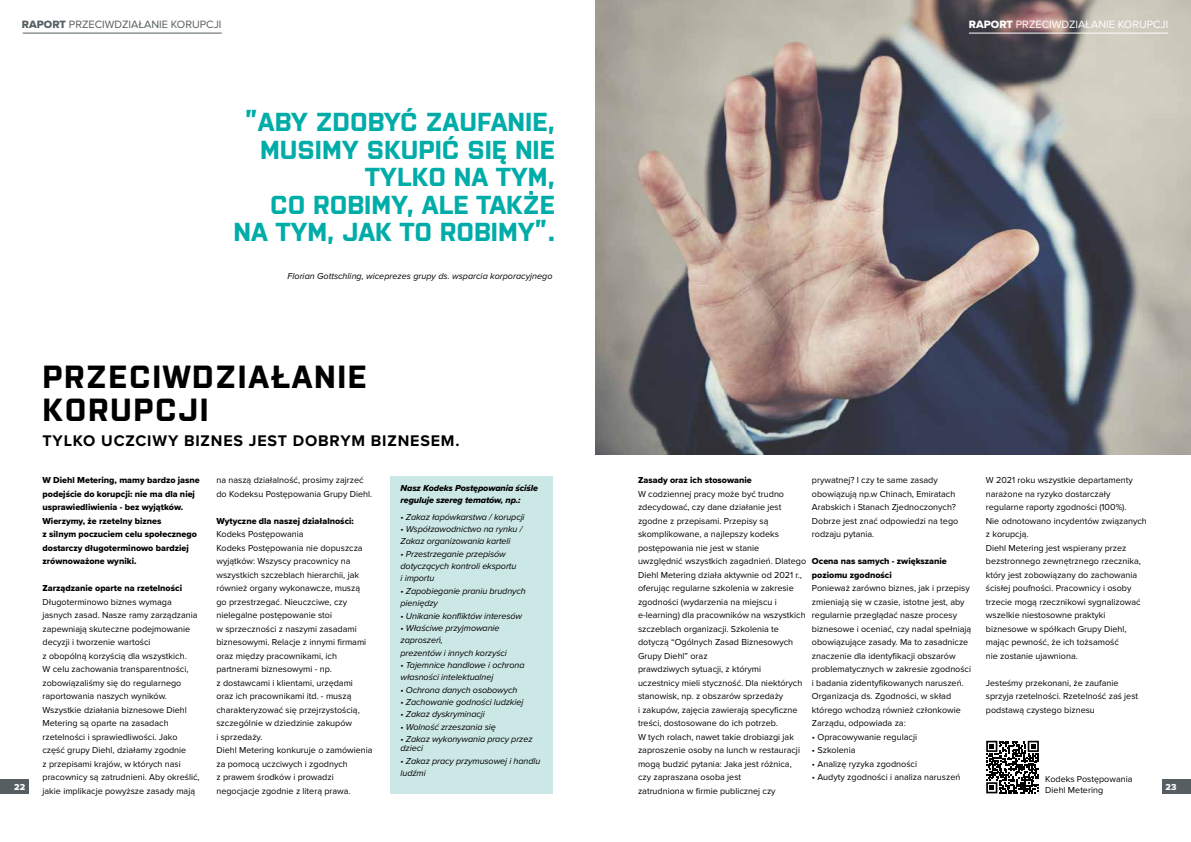
<style>
.page{position:relative;width:1191px;height:842px;background:#fff}
.page>*{position:absolute;margin:0;border:0;box-sizing:border-box;transform-origin:0 0}
.t1{font:700 32px/33.7px "Purista";letter-spacing:.05em;color:#000}
.t2{font:700 26px/27.5px "Purista";color:#00aca8;text-align:right}
.t3{font:700 16px "Proxima Nova";letter-spacing:.05em;color:#000}
.t4{font:11px "Proxima Nova";color:#565e61}
.t5{font:11px "Proxima Nova";color:#fff}
.t6{font:9px/13.5px "Proxima Nova";color:#000}
.t7{font:italic 9px/12.3px "Proxima Nova";letter-spacing:-.01em;color:#000}
.t8{font:9px/13.5px "Proxima Nova Extrabld";color:#000}
.t9{font:9px/12.3px "Proxima Nova Extrabld It";letter-spacing:-.01em;color:#000}
.t10{font:9px "Proxima Nova Extrabld";color:#fff}
.s1{font-family:"Proxima Nova Extrabld"}
</style>
<div class="page">
<div style="left:0;top:779px;width:28px;height:14px;background:#565e61"></div>
<div style="left:1162px;top:780px;width:29px;height:14px;background:#565e61"></div>
<img style="left:595px;top:0;width:596px;height:454px">
<div style="left:391px;top:476px;width:162px;height:318px;background:#cce8e6"></div>
<hr style="left:23px;top:33px;width:199px;height:1px;background:#565e61">
<hr style="left:969px;top:33px;width:199px;height:1px;background:#fff">
<svg style="left:986px;top:740px;width:53px;height:54px"></svg>
<svg style="left:986px;top:741px;width:52px;height:52px"></svg>
<p class="t4" style="left:22px;top:18px;width:201px"><span class="s1">RAPORT</span> PRZECIWDZIAŁANIE KORUPCJI</p>
<p class="t5" style="left:969px;top:18px;width:201px"><span class="s1">RAPORT</span> PRZECIWDZIAŁANIE KORUPCJI</p>
<h2 class="t2" style="left:233px;top:106px;width:323px">”ABY ZDOBYĆ ZAUFANIE,<br>MUSIMY SKUPIĆ SIĘ NIE<br>TYLKO NA TYM,<br>CO ROBIMY, ALE TAKŻE<br>NA TYM, JAK TO ROBIMY”.</h2>
<p class="t7" style="left:287px;top:270px;width:266px">Florian Gottschling, wiceprezes grupy ds. wsparcia korporacyjnego</p>
<p class="t10" style="left:14px;top:780px;width:13px">22</p>
<h1 class="t1" style="left:43px;top:357px;width:325px">PRZECIWDZIAŁANIE<br>KORUPCJI</h1>
<h3 class="t3" style="left:43px;top:429px;width:418px">TYLKO UCZCIWY BIZNES JEST DOBRYM BIZNESEM.</h3>
<p class="t8" style="left:43px;top:473px;width:159px">W Diehl Metering, mamy bardzo jasne podejście do korupcji: nie ma dla niej usprawiedliwienia - bez wyjątków.<br>Wierzymy, że rzetelny biznes<br>z silnym poczuciem celu społecznego dostarczy długoterminowo bardziej zrównoważone wyniki.</p>
<p class="t8" style="left:43px;top:581px;width:141px">Zarządzanie oparte na rzetelności</p>
<p class="t6" style="left:43px;top:595px;width:159px">Długoterminowo biznes wymaga jasnych zasad. Nasze ramy zarządzania zapewniają skuteczne podejmowanie decyzji i tworzenie wartości<br>z obopólną korzyścią dla wszystkich.<br>W celu zachowania transparentności, zobowiązaliśmy się do regularnego raportowania naszych wyników.<br>Wszystkie działania biznesowe Diehl Metering są oparte na zasadach rzetelności i sprawiedliwości. Jako część grupy Diehl, działamy zgodnie<br>z przepisami krajów, w których nasi pracownicy są zatrudnieni. Aby określić, jakie implikacje powyższe zasady mają</p>
<p class="t6" style="left:216px;top:474px;width:157px">na naszą działalność, prosimy zajrzeć do Kodeksu Postępowania Grupy Diehl.</p>
<p class="t8" style="left:216px;top:514px;width:139px">Wytyczne dla naszej działalności:</p>
<p class="t6" style="left:216px;top:528px;width:158px">Kodeks Postępowania<br>Kodeks Postępowania nie dopuszcza wyjątków: Wszyscy pracownicy na wszystkich szczeblach hierarchii, jak również organy wykonawcze, muszą go przestrzegać. Nieuczciwe, czy nielegalne postępowanie stoi<br>w sprzeczności z naszymi zasadami biznesowymi. Relacje z innymi firmami oraz między pracownikami, ich partnerami biznesowymi - np.<br>z dostawcami i klientami, urzędami<br>oraz ich pracownikami itd. - muszą charakteryzować się przejrzystością, szczególnie w dziedzinie zakupów<br>i sprzedaży.<br>Diehl Metering konkuruje o zamówienia za pomocą uczciwych i zgodnych<br>z prawem środków i prowadzi negocjacje zgodnie z literą prawa.</p>
<p class="t9" style="left:400px;top:481px;width:139px">Nasz Kodeks Postępowania ściśle reguluje szereg tematów, np.:</p>
<p class="t7" style="left:400px;top:510px;width:126px">• Zakaz łapówkarstwa / korupcji</p>
<p class="t7" style="left:400px;top:523px;width:123px">• Współzawodnictwo na rynku /<br>Zakaz organizowania karteli</p>
<p class="t7" style="left:400px;top:547px;width:117px">• Przestrzeganie przepisów dotyczących kontroli eksportu i importu</p>
<p class="t7" style="left:400px;top:584px;width:127px">• Zapobieganie praniu brudnych pieniędzy</p>
<p class="t7" style="left:400px;top:609px;width:123px">• Unikanie konfliktów interesów</p>
<p class="t7" style="left:400px;top:621px;width:108px">• Właściwe przyjmowanie zaproszeń,<br>prezentów i innych korzyści</p>
<p class="t7" style="left:400px;top:658px;width:126px">• Tajemnice handlowe i ochrona własności intelektualnej</p>
<p class="t7" style="left:400px;top:683px;width:118px">• Ochrona danych osobowych</p>
<p class="t7" style="left:400px;top:695px;width:124px">• Zachowanie godności ludzkiej</p>
<p class="t7" style="left:400px;top:708px;width:86px">• Zakaz dyskryminacji</p>
<p class="t7" style="left:400px;top:720px;width:97px">• Wolność zrzeszania się</p>
<p class="t7" style="left:400px;top:734px;width:134px;line-height:9.5px">• Zakaz wykonywania pracy przez dzieci</p>
<p class="t7" style="left:400px;top:754px;width:141px">• Zakaz pracy przymusowej i handlu ludźmi</p>
<p class="t8" style="left:638px;top:473px;width:115px">Zasady oraz ich stosowanie</p>
<p class="t6" style="left:638px;top:487px;width:170px">W codziennej pracy może być trudno zdecydować, czy dane działanie jest zgodne z przepisami. Przepisy są skomplikowane, a najlepszy kodeks postępowania nie jest w stanie<br>uwzględnić wszystkich zagadnień. Dlatego Diehl Metering działa aktywnie od 2021 r., oferując regularne szkolenia w zakresie zgodności (wydarzenia na miejscu i e-learning) dla pracowników na wszystkich szczeblach organizacji. Szkolenia te dotyczą “Ogólnych Zasad Biznesowych Grupy Diehl” oraz<br>prawdziwych sytuacji, z którymi<br>uczestnicy mieli styczność. Dla niektórych stanowisk, np. z obszarów sprzedaży<br>i zakupów, zajęcia zawierają specyficzne treści, dostosowane do ich potrzeb.<br>W tych rolach, nawet takie drobiazgi jak zaproszenie osoby na lunch w restauracji mogą budzić pytania: Jaka jest różnica, czy zapraszana osoba jest<br>zatrudniona w firmie publicznej czy</p>
<p class="t6" style="left:812px;top:474px;width:148px">prywatnej? I czy te same zasady obowiązują np.w Chinach, Emiratach<br>Arabskich i Stanach Zjednoczonych?<br>Dobrze jest znać odpowiedzi na tego rodzaju pytania.</p>
<p class="t8" style="left:812px;top:554px;width:136px">Ocena nas samych - zwiększanie poziomu zgodności</p>
<p class="t6" style="left:812px;top:582px;width:161px">Ponieważ zarówno biznes, jak i przepisy zmieniają się w czasie, istotne jest, aby regularnie przeglądać nasze procesy biznesowe i oceniać, czy nadal spełniają obowiązujące zasady. Ma to zasadnicze znaczenie dla identyfikacji obszarów problematycznych w zakresie zgodności i badania zidentyfikowanych naruszeń.<br>Organizacja ds. Zgodności, w skład którego wchodzą również członkowie Zarządu, odpowiada za:</p>
<p class="t6" style="left:812px;top:730px;width:107px">• Opracowywanie regulacji</p>
<p class="t6" style="left:812px;top:744px;width:45px">• Szkolenia</p>
<p class="t6" style="left:812px;top:757px;width:107px">• Analizę ryzyka zgodności</p>
<p class="t6" style="left:812px;top:771px;width:150px">• Audyty zgodności i analiza naruszeń</p>
<p class="t6" style="left:986px;top:474px;width:162px">W 2021 roku wszystkie departamenty narażone na ryzyko dostarczały regularne raporty zgodności (100%).<br>Nie odnotowano incydentów związanych z korupcją.<br>Diehl Metering jest wspierany przez bezstronnego zewnętrznego rzecznika, który jest zobowiązany do zachowania ścisłej poufności. Pracownicy i osoby trzecie mogą rzecznikowi sygnalizować wszelkie niestosowne praktyki biznesowe w spółkach Grupy Diehl, mając pewność, że ich tożsamość<br>nie zostanie ujawniona.</p>
<p class="t6" style="left:986px;top:676px;width:154px">Jesteśmy przekonani, że zaufanie sprzyja rzetelności. Rzetelność zaś jest podstawą czystego biznesu</p>
<p class="t6" style="left:1045px;top:774px;width:89px;line-height:10.8px">Kodeks Postępowania<br>Diehl Metering</p>
<p class="t10" style="left:1165px;top:780px;width:13px">23</p>
</div>
